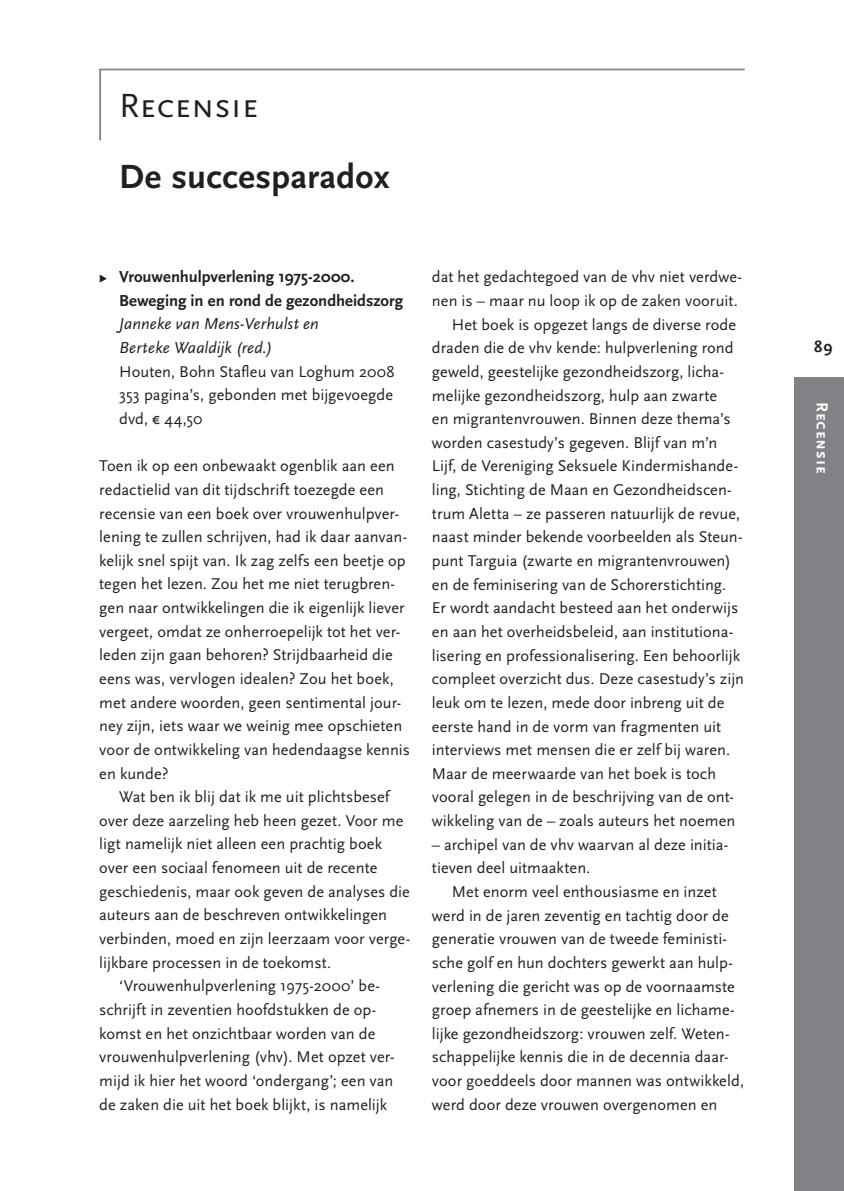
<style>
.page{position:relative;width:844px;height:1191px;background:#fff}
.page>*{position:absolute;margin:0;border:0;box-sizing:border-box;transform-origin:0 0}
.t1{font:700 35px "Scala Sans";letter-spacing:.01em;color:#231f20}
.t2{font:35px "Scala Sans Caps";color:#231f20}
.t3{font:700 16.62px/23.6px "Scala Sans";color:#231f20}
.t4{font:italic 16.62px/23.6px "Scala Sans";letter-spacing:.005em;color:#231f20}
.t5{font:700 16.62px "Scala Sans Caps";letter-spacing:.045em;color:#fff}
.t6{font:16.28px/23.6px "Scala Sans";letter-spacing:.005em;color:#231f20}
</style>
<div class="page">
<div style="left:794px;top:377px;width:49px;height:814px;background:#808285"></div>
<hr style="left:99px;top:69px;width:645px;height:1px;background:#808285">
<hr style="left:99px;top:69px;width:2px;height:71px;background:#808285">
<h1 class="t2" style="left:119px;top:86px;width:141px">Recensie</h1>
<h1 class="t1" style="left:119px;top:157px;width:272px">De succesparadox</h1>
<p class="t3" style="left:119px;top:265px;width:286px">Vrouwenhulpverlening 1975-2000.<br>Beweging in en rond de gezondheidszorg</p>
<p class="t4" style="left:119px;top:312px;width:201px">Janneke van Mens-Verhulst en<br>Berteke Waaldijk (red.)</p>
<p class="t6" style="left:119px;top:360px;width:277px;text-align:justify">Houten, Bohn Stafleu van Loghum 2008<br>353 pagina’s, gebonden met bijgevoegde dvd, € 44,50</p>
<p class="t6" style="left:99px;top:454px;width:312px">Toen ik op een onbewaakt ogenblik aan een redactielid van dit tijdschrift toezegde een recensie van een boek over vrouwenhulpver&shy;lening te zullen schrijven, had ik daar aanvan&shy;kelijk snel spijt van. Ik zag zelfs een beetje op tegen het lezen. Zou het me niet terugbren&shy;gen naar ontwikkelingen die ik eigenlijk liever vergeet, omdat ze onherroepelijk tot het ver&shy;leden zijn gaan behoren? Strijdbaarheid die eens was, vervlogen idealen? Zou het boek, met andere woorden, geen sentimental jour&shy;ney zijn, iets waar we weinig mee opschieten voor de ontwikkeling van hedendaagse kennis en kunde?</p>
<p class="t6" style="left:119px;top:785px;width:272px">Wat ben ik blij dat ik me uit plichtsbesef</p>
<p class="t6" style="left:99px;top:809px;width:305px">over deze aarzeling heb heen gezet. Voor me</p>
<p class="t6" style="left:99px;top:832px;width:284px">ligt namelijk niet alleen een prachtig boek</p>
<p class="t6" style="left:99px;top:856px;width:279px">over een sociaal fenomeen uit de recente</p>
<p class="t6" style="left:99px;top:880px;width:312px">geschiedenis, maar ook geven de analyses die</p>
<p class="t6" style="left:99px;top:903px;width:289px">auteurs aan de beschreven ontwikkelingen</p>
<p class="t6" style="left:99px;top:927px;width:312px">verbinden, moed en zijn leerzaam voor verge-</p>
<p class="t6" style="left:99px;top:951px;width:233px">lijkbare processen in de toekomst.</p>
<p class="t6" style="left:119px;top:974px;width:262px">‘Vrouwenhulpverlening 1975-2000’ be-</p>
<p class="t6" style="left:99px;top:998px;width:278px">schrijft in zeventien hoofdstukken de op-</p>
<p class="t6" style="left:99px;top:1021px;width:277px">komst en het onzichtbaar worden van de</p>
<p class="t6" style="left:99px;top:1045px;width:297px">vrouwenhulpverlening (vhv). Met opzet ver-</p>
<p class="t6" style="left:99px;top:1069px;width:295px">mijd ik hier het woord ‘ondergang’; een van</p>
<p class="t6" style="left:99px;top:1092px;width:289px">de zaken die uit het boek blijkt, is namelijk</p>
<p class="t6" style="left:432px;top:265px;width:311px">dat het gedachtegoed van de vhv niet verdwe-</p>
<p class="t6" style="left:432px;top:289px;width:307px">nen is – maar nu loop ik op de zaken vooruit.</p>
<p class="t6" style="left:451px;top:313px;width:286px">Het boek is opgezet langs de diverse rode</p>
<p class="t6" style="left:432px;top:336px;width:303px">draden die de vhv kende: hulpverlening rond</p>
<p class="t6" style="left:432px;top:360px;width:293px">geweld, geestelijke gezondheidszorg, licha-</p>
<p class="t6" style="left:432px;top:384px;width:287px">melijke gezondheidszorg, hulp aan zwarte</p>
<p class="t6" style="left:432px;top:407px;width:300px">en migrantenvrouwen. Binnen deze thema’s</p>
<p class="t6" style="left:432px;top:431px;width:287px">worden casestudy’s gegeven. Blijf van m’n</p>
<p class="t6" style="left:432px;top:455px;width:308px">Lijf, de Vereniging Seksuele Kindermishande-</p>
<p class="t6" style="left:432px;top:478px;width:301px">ling, Stichting de Maan en Gezondheidscen-</p>
<p class="t6" style="left:432px;top:502px;width:310px">trum Aletta – ze passeren natuurlijk de revue,</p>
<p class="t6" style="left:432px;top:525px;width:312px">naast minder bekende voorbeelden als Steun-</p>
<p class="t6" style="left:432px;top:549px;width:300px">punt Targuia (zwarte en migrantenvrouwen)</p>
<p class="t6" style="left:432px;top:573px;width:295px">en de feminisering van de Schorerstichting.</p>
<p class="t6" style="left:432px;top:596px;width:308px">Er wordt aandacht besteed aan het onderwijs</p>
<p class="t6" style="left:432px;top:620px;width:303px">en aan het overheidsbeleid, aan institutiona-</p>
<p class="t6" style="left:432px;top:644px;width:310px">lisering en professionalisering. Een behoorlijk</p>
<p class="t6" style="left:432px;top:667px;width:313px">compleet overzicht dus. Deze casestudy’s zijn</p>
<p class="t6" style="left:432px;top:691px;width:294px">leuk om te lezen, mede door inbreng uit de</p>
<p class="t6" style="left:432px;top:714px;width:291px">eerste hand in de vorm van fragmenten uit</p>
<p class="t6" style="left:432px;top:738px;width:299px">interviews met mensen die er zelf bij waren.</p>
<p class="t6" style="left:432px;top:762px;width:285px">Maar de meerwaarde van het boek is toch</p>
<p class="t6" style="left:432px;top:785px;width:303px">vooral gelegen in de beschrijving van de ont-</p>
<p class="t6" style="left:432px;top:809px;width:305px">wikkeling van de – zoals auteurs het noemen</p>
<p class="t6" style="left:432px;top:833px;width:298px">– archipel van de vhv waarvan al deze initia&shy;tieven deel uitmaakten.</p>
<p class="t6" style="left:432px;top:880px;width:313px;text-indent:20px">Met enorm veel enthousiasme en inzet werd in de jaren zeventig en tachtig door de generatie vrouwen van de tweede feministi&shy;sche golf en hun dochters gewerkt aan hulp&shy;verlening die gericht was op de voornaamste groep afnemers in de geestelijke en lichame&shy;lijke gezondheidszorg: vrouwen zelf. Weten&shy;schappelijke kennis die in de decennia daar&shy;voor goeddeels door mannen was ontwikkeld, werd door deze vrouwen overgenomen en</p>
<p class="t3" style="left:814px;top:335px;width:20px">89</p>
<p class="t5" style="left:831px;top:402px;width:73px;rotate:90deg">Recensie</p>
</div>
